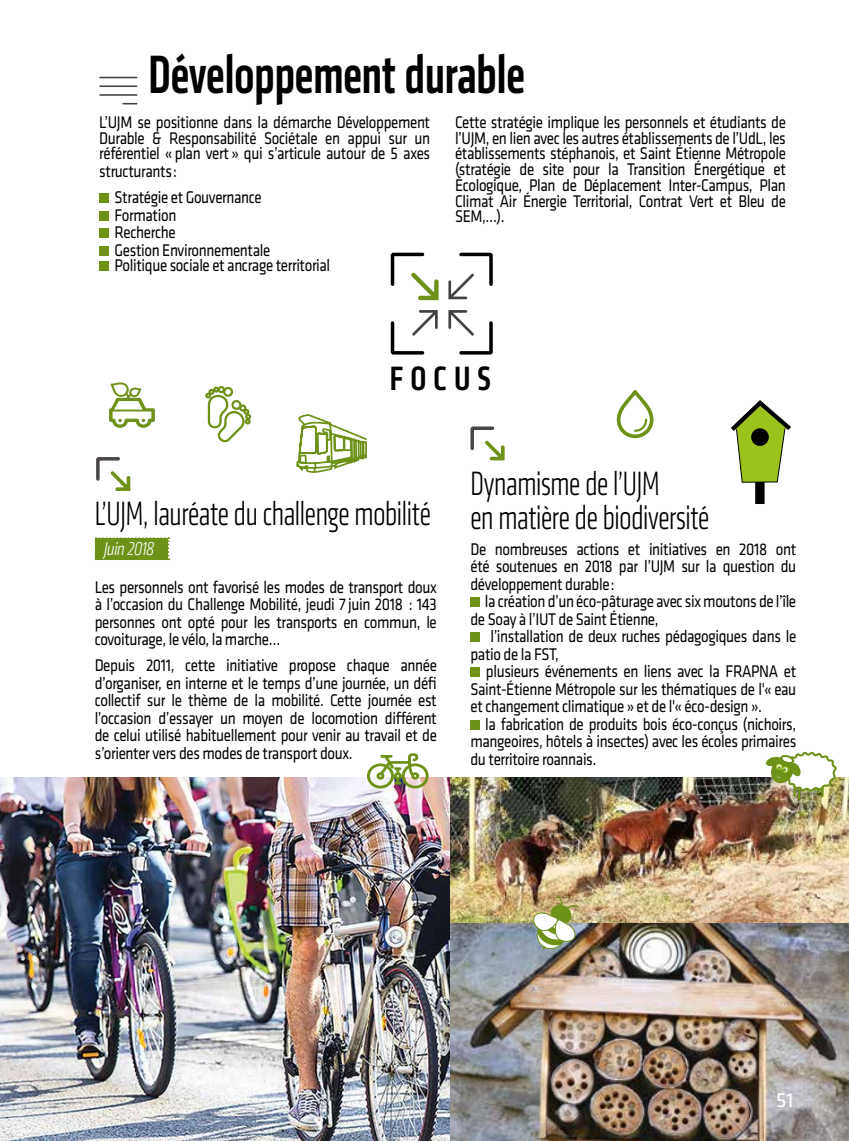
<style>
.page{position:relative;width:849px;height:1141px;background:#fff}
.page>*{position:absolute;margin:0;border:0;box-sizing:border-box;transform-origin:0 0}
.t1{font:500 condensed 56px "Klavika";color:#000;scale:.86 1}
.t2{font:300 condensed 35px/33.2px "Klavika";letter-spacing:-.01em;color:#000;scale:.86 1}
.t3{font:500 condensed 35px "Klavika";color:#000}
.t4{font:21px "Klavika";color:#fff}
.t5{font:italic 300 condensed 19.25px "Klavika";letter-spacing:-.02em;color:#fff}
.t6{font:17.5px/17.5px "Klavika";letter-spacing:-.025em;color:#000;text-align:justify;scale:.86 1}
</style>
<div class="page">
<img style="left:1px;top:777px;width:847px;height:364px">
<img style="left:0;top:609px;width:1px;height:532px">
<div style="left:470px;top:597px;width:10px;height:10px;background:#6e9219"></div>
<div style="left:470px;top:632px;width:10px;height:10px;background:#6e9219"></div>
<div style="left:470px;top:667px;width:10px;height:10px;background:#6e9219"></div>
<div style="left:470px;top:720px;width:10px;height:10px;background:#6e9219"></div>
<svg style="left:470px;top:426px;width:35px;height:35px"></svg>
<svg style="left:96px;top:457px;width:35px;height:34px"></svg>
<div style="left:95px;top:537px;width:74px;height:23px;background:#6e9219"></div>
<div style="left:99px;top:193px;width:10px;height:10px;background:#6e9219"></div>
<div style="left:99px;top:211px;width:10px;height:10px;background:#6e9219"></div>
<div style="left:99px;top:228px;width:10px;height:10px;background:#6e9219"></div>
<div style="left:99px;top:246px;width:10px;height:10px;background:#6e9219"></div>
<div style="left:99px;top:261px;width:10px;height:10px;background:#6e9219"></div>
<svg style="left:368px;top:753px;width:60px;height:35px"></svg>
<svg style="left:205px;top:386px;width:46px;height:57px"></svg>
<svg style="left:109px;top:382px;width:46px;height:46px"></svg>
<img style="left:295px;top:414px;width:73px;height:727px">
<svg style="left:616px;top:390px;width:37px;height:48px"></svg>
<svg style="left:731px;top:400px;width:60px;height:104px"></svg>
<div style="left:751px;top:428px;width:17px;height:18px;background:#000;border-radius:50%"></div>
<hr style="left:99px;top:77px;width:38px;height:1px;background:#424242">
<hr style="left:99px;top:85px;width:38px;height:2px;background:#424242">
<hr style="left:99px;top:94px;width:38px;height:2px;background:#424242">
<svg style="left:122px;top:103px;width:15px;height:1px"></svg>
<hr style="left:797px;top:784px;width:3px;height:15px;background:#6e9219">
<img style="left:765px;top:751px;width:72px;height:45px">
<img style="left:532px;top:894px;width:48px;height:57px">
<svg style="left:390px;top:252px;width:49px;height:49px"></svg>
<svg style="left:448px;top:252px;width:45px;height:47px"></svg>
<svg style="left:390px;top:310px;width:47px;height:45px"></svg>
<svg style="left:448px;top:310px;width:45px;height:45px"></svg>
<h1 class="t1" style="left:148px;top:39px;width:439px">Développement durable</h1>
<p class="t6" style="left:99px;top:114px;width:386px;line-height:15.8px">L’UJM se positionne dans la démarche Développement Durable &amp; Responsabilité Sociétale en appui sur un référentiel « plan vert » qui s’articule autour de 5 axes</p>
<p class="t6" style="left:114px;top:157px;width:173px;line-height:26.2px;text-indent:-15px">structurants:<br>Stratégie et Gouvernance</p>
<p class="t6" style="left:114px;top:205px;width:183px;text-align:left">Formation<br>Recherche<br>Gestion Environnementale</p>
<p class="t6" style="left:114px;top:256px;width:252px">Politique sociale et ancrage territorial</p>
<p class="t6" style="left:455px;top:114px;width:386px;line-height:15.8px">Cette stratégie implique les personnels et étudiants de l’UJM, en lien avec les autres établissements de l’UdL, les établissements stéphanois, et Saint Étienne Métropole (stratégie de site pour la Transition Énergétique et Écologique, Plan de Déplacement Inter-Campus, Plan Climat Air Énergie Territorial, Contrat Vert et Bleu de SEM,…).</p>
<h2 class="t3" style="left:390px;top:356px;width:102px">F O C U S</h2>
<h2 class="t2" style="left:95px;top:498px;width:392px">L’UJM, lauréate du challenge mobilité</h2>
<p class="t5" style="left:104px;top:538px;width:52px">Juin 2018</p>
<p class="t6" style="left:95px;top:578px;width:399px">Les personnels ont favorisé les modes de transport doux à l’occasion du Challenge Mobilité, jeudi 7 juin 2018 : 143 personnes ont opté pour les transports en commun, le covoiturage, le vélo, la marche…</p>
<p class="t6" style="left:95px;top:656px;width:399px">Depuis 2011, cette initiative propose chaque année d’organiser, en interne et le temps d’une journée, un défi collectif sur le thème de la mobilité. Cette journée est l’occasion d’essayer un moyen de locomotion différent de celui utilisé habituellement pour venir au travail et de s’orienter vers des modes de transport doux.</p>
<h2 class="t2" style="left:470px;top:468px;width:279px">Dynamisme de l’UJM<br>en matière de biodiversité</h2>
<p class="t6" style="left:470px;top:540px;width:380px">De nombreuses actions et initiatives en 2018 ont été soutenues en 2018 par l’UJM sur la question du développement durable:</p>
<p class="t6" style="left:470px;top:592px;width:380px;text-indent:15px">la création d’un éco-pâturage avec six moutons de l’île de Soay à l’IUT de Saint Étienne,</p>
<p class="t6" style="left:470px;top:627px;width:380px;text-indent:20px">l’installation de deux ruches pédagogiques dans le patio de la FST,</p>
<p class="t6" style="left:470px;top:662px;width:380px;text-indent:15px">plusieurs événements en liens avec la FRAPNA et Saint‑Étienne Métropole sur les thématiques de l'« eau et changement climatique » et de l'« éco-design ».</p>
<p class="t6" style="left:470px;top:715px;width:380px;text-indent:15px">la fabrication de produits bois éco-conçus (nichoirs, mangeoires, hôtels à insectes) avec les écoles primaires du territoire roannais.</p>
<p class="t4" style="left:775px;top:1086px;width:19px">51</p>
</div>
